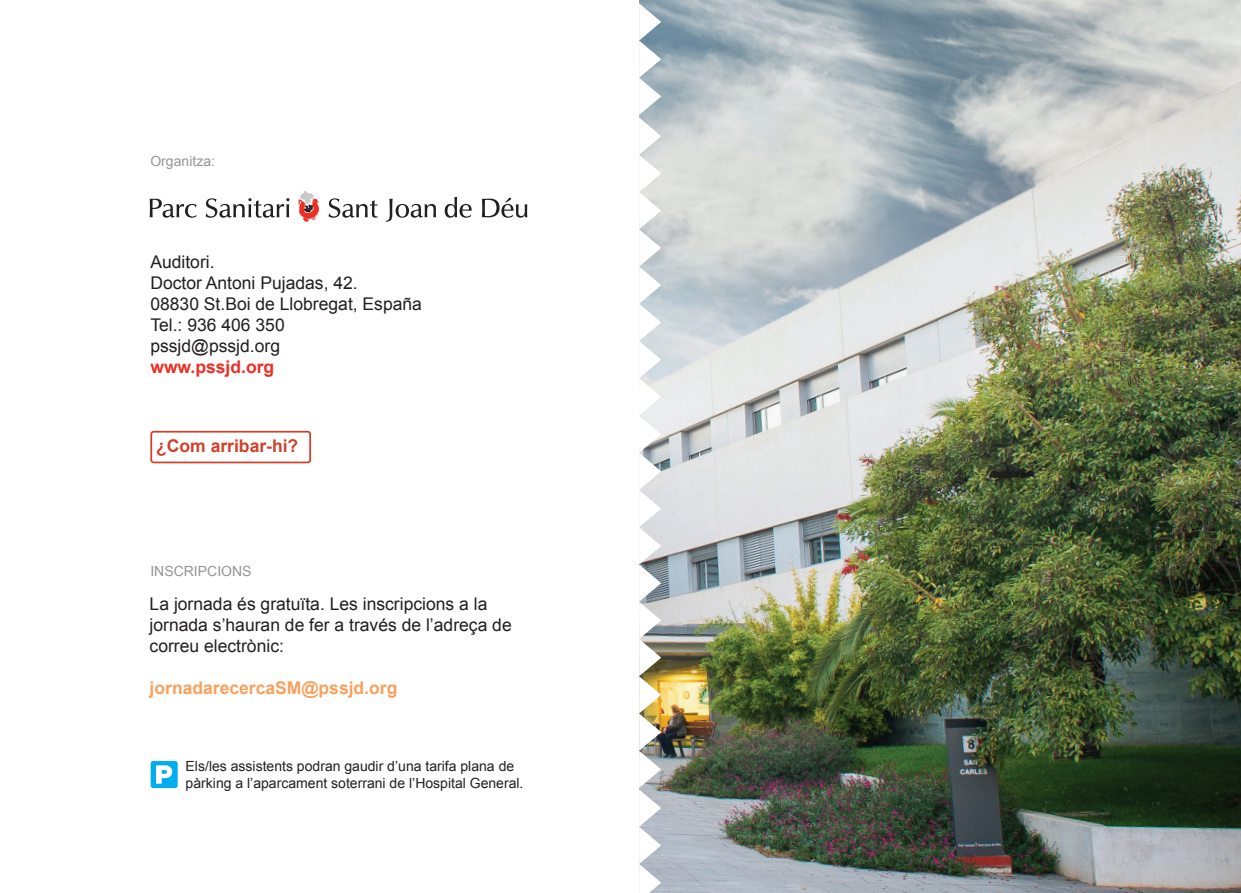
<style>
.page{position:relative;width:1241px;height:893px;background:#fff}
.page>*{position:absolute;margin:0;border:0;box-sizing:border-box;transform-origin:0 0}
.t1{font:17.5px/21px "Arial";color:#231f20}
.t2{font:700 17.5px "Arial";color:#f8a15d}
.t3{font:700 17.5px "Arial";color:#d04128}
.t4{font:700 17.5px "Arial";color:#ee2e22}
.t5{font:14px/16.8px "Arial";color:#231f20}
.t6{font:14px "Arial";color:#939598}
</style>
<div class="page">
<img style="left:639px;top:0;width:601px;height:893px">
<div style="left:150px;top:431px;width:161px;height:32px;border:2px solid #d04128;border-radius:2px"></div>
<svg style="left:639px;top:3px;width:22px;height:890px"></svg>
<div style="left:151px;top:761px;width:27px;height:27px;background:#00aeef;border-radius:2px"></div>
<svg style="left:156px;top:765px;width:16px;height:19px"></svg>
<svg style="left:150px;top:199px;width:46px;height:19px"></svg>
<svg style="left:206px;top:198px;width:83px;height:20px"></svg>
<svg style="left:328px;top:198px;width:49px;height:20px"></svg>
<svg style="left:385px;top:199px;width:51px;height:23px"></svg>
<svg style="left:444px;top:197px;width:27px;height:21px"></svg>
<svg style="left:482px;top:198px;width:45px;height:20px"></svg>
<svg style="left:298px;top:191px;width:21px;height:31px"></svg>
<p class="t6" style="left:150px;top:152px;width:66px">Organitza:</p>
<p class="t1" style="left:150px;top:251px;width:273px">Auditori.<br>Doctor Antoni Pujadas, 42.<br>08830 St.Boi de Llobregat, España<br>Tel.: 936 406 350<br>pssjd@pssjd.org</p>
<p class="t4" style="left:150px;top:355px;width:125px">www.pssjd.org</p>
<p class="t3" style="left:156px;top:434px;width:143px">¿Com arribar-hi?</p>
<p class="t6" style="left:150px;top:562px;width:103px">INSCRIPCIONS</p>
<p class="t1" style="left:150px;top:594px;width:363px">La jornada és gratuïta. Les inscripcions a la jornada s’hauran de fer a través de l’adreça de correu electrònic:</p>
<p class="t2" style="left:150px;top:676px;width:249px">jornadarecercaSM@pssjd.org</p>
<p class="t5" style="left:186px;top:758px;width:339px">Els/les assistents podran gaudir d’una tarifa plana de pàrking a l’aparcament soterrani de l’Hospital General.</p>
</div>
